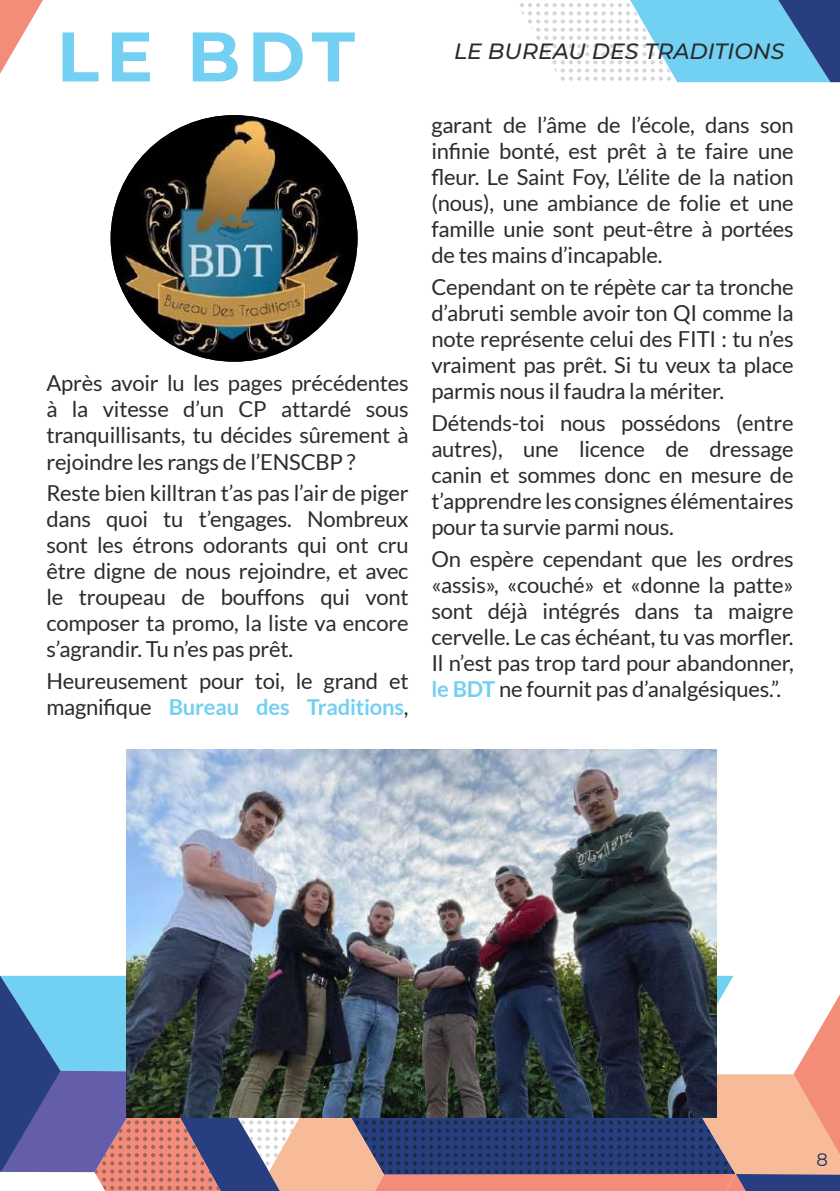
<style>
.page{position:relative;width:840px;height:1191px;background:#fff}
.page>*{position:absolute;margin:0;border:0;box-sizing:border-box;transform-origin:0 0}
.t1{font:700 70px "Montserrat";color:#74d0f2}
.t2{font:22px/26px "Lato";letter-spacing:-.01em;color:#2a2c2d;text-align:justify}
.t3{font:italic 500 22px "Montserrat";color:#2a2c2d}
.t4{font:18px "Montserrat";color:#1e2e60}
.s1{font-weight:700;color:#74d0f2}
</style>
<div class="page">
<svg style="left:0;top:975px;width:839px;height:216px;background:#958b9f"></svg>
<img style="left:167px;top:1117px;width:62px;height:15px">
<svg style="left:0;top:0;width:43px;height:74px"></svg>
<svg style="left:520px;top:0;width:320px;height:82px"></svg>
<img style="left:126px;top:749px;width:590px;height:368px">
<img style="left:111px;top:115px;width:246px;height:247px;border-radius:123px">
<h1 class="t1" style="left:57px;top:6px;width:299px">LE BDT</h1>
<p class="t2" style="left:46px;top:370px;width:363px">Après avoir lu les pages précédentes à la vitesse d’un CP attardé sous tranquillisants, tu décides sûrement à rejoindre les rangs de l’ENSCBP ?</p>
<p class="t2" style="left:46px;top:480px;width:363px">Reste bien killtran t’as pas l’air de piger dans quoi tu t’engages. Nombreux sont les étrons odorants qui ont cru être digne de nous rejoindre, et avec le troupeau de bouffons qui vont composer ta promo, la liste va encore s’agrandir. Tu n’es pas prêt.</p>
<p class="t2" style="left:46px;top:668px;width:363px">Heureusement pour toi, le grand et magnifique <span class="s1">Bureau des Traditions</span>,</p>
<p class="t3" style="left:454px;top:36px;width:331px">LE BUREAU DES TRADITIONS</p>
<p class="t2" style="left:431px;top:112px;width:363px">garant de l’âme de l’école, dans son infinie bonté, est prêt à te faire une fleur. Le Saint Foy, L’élite de la nation (nous), une ambiance de folie et une famille unie sont peut-être à portées de tes mains d’incapable.</p>
<p class="t2" style="left:431px;top:274px;width:363px">Cependant on te répète car ta tronche d’abruti semble avoir ton QI comme la note représente celui des FITI : tu n’es vraiment pas prêt. Si tu veux ta place parmis nous il faudra la mériter.</p>
<p class="t2" style="left:431px;top:410px;width:363px">Détends-toi nous possédons (entre autres), une licence de dressage canin et sommes donc en mesure de t’apprendre les consignes élémentaires pour ta survie parmi nous.</p>
<p class="t2" style="left:431px;top:545px;width:363px">On espère cependant que les ordres «assis», «couché» et «donne la patte» sont déjà intégrés dans ta maigre cervelle. Le cas échéant, tu vas morfler.<br>Il n’est pas trop tard pour abandonner, <span class="s1">le BDT</span> ne fournit pas d’analgésiques.”.</p>
<p class="t4" style="left:816px;top:1147px;width:13px">8</p>
</div>
